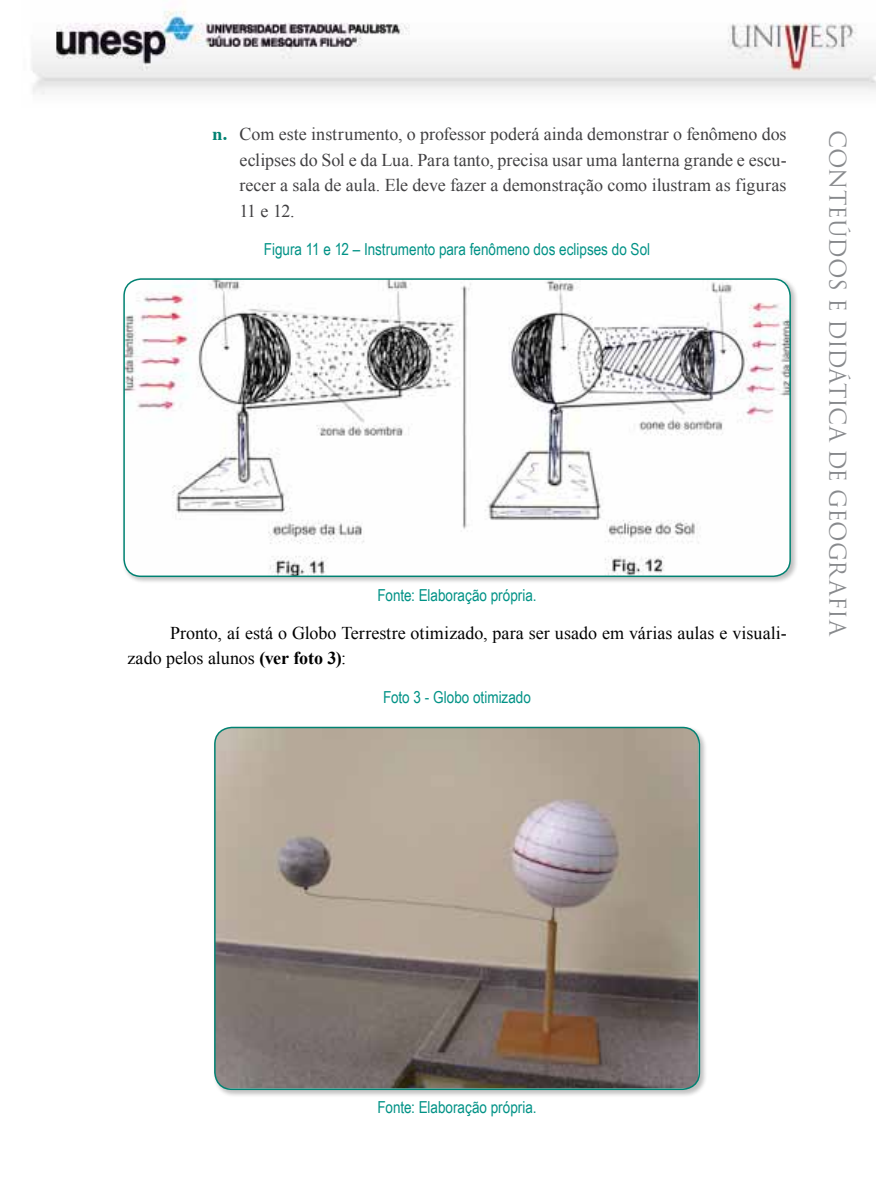
<style>
.page{position:relative;width:893px;height:1183px;background:#fff}
.page>*{position:absolute;margin:0;border:0;box-sizing:border-box;transform-origin:0 0}
.t1{font:22.5px "Trajan Pro";letter-spacing:-.02em;color:#888a8d}
.t2{font:18px/25.5px "Times New Roman";color:#414042;text-align:justify}
.t3{font:18px/25.5px "Times New Roman";color:#000}
.t4{font:16.5px "Arial Narrow";color:#009286}
.s1{font-family:"Times";font-weight:700;color:#008272}
.s2{font-weight:700}
</style>
<div class="page">
<img style="left:32px;top:10px;width:844px;height:85px">
<div style="left:122px;top:276px;width:676px;height:308px;background:#000;opacity:.25"></div>
<img style="left:124px;top:279px;width:666px;height:297px">
<div style="left:123px;top:278px;width:668px;height:299px;border:2px solid #008272;border-radius:17px"></div>
<div style="left:212px;top:724px;width:496px;height:373px;background:#000;opacity:.25"></div>
<img style="left:215px;top:727px;width:484px;height:361px">
<div style="left:214px;top:726px;width:486px;height:363px;border:2px solid #008272;border-radius:17px"></div>
<p class="t2" style="left:240px;top:121px;width:549px;text-indent:-27px"><span class="s1">n.</span> Com este instrumento, o professor poderá ainda demonstrar o fenômeno dos eclipses do Sol e da Lua. Para tanto, precisa usar uma lanterna grande e escu&shy;recer a sala de aula. Ele deve fazer a demonstração como ilustram as figuras 11 e 12.</p>
<p class="t4" style="left:264px;top:237px;width:388px">Figura 11 e 12 – Instrumento para fenômeno dos eclipses do Sol</p>
<p class="t4" style="left:377px;top:582px;width:161px">Fonte: Elaboração própria.</p>
<p class="t3" style="left:128px;top:619px;width:661px;text-indent:43px">Pronto, aí está o Globo Terrestre otimizado, para ser usado em várias aulas e visuali&shy;zado pelos alunos <span class="s2">(ver foto 3)</span>:</p>
<p class="t4" style="left:383px;top:684px;width:149px">Foto 3 - Globo otimizado</p>
<p class="t1" style="left:852px;top:130px;width:505px;rotate:90deg">Conteúdos e Didática de GEOGRAFIA</p>
<p class="t4" style="left:377px;top:1094px;width:161px">Fonte: Elaboração própria.</p>
</div>
